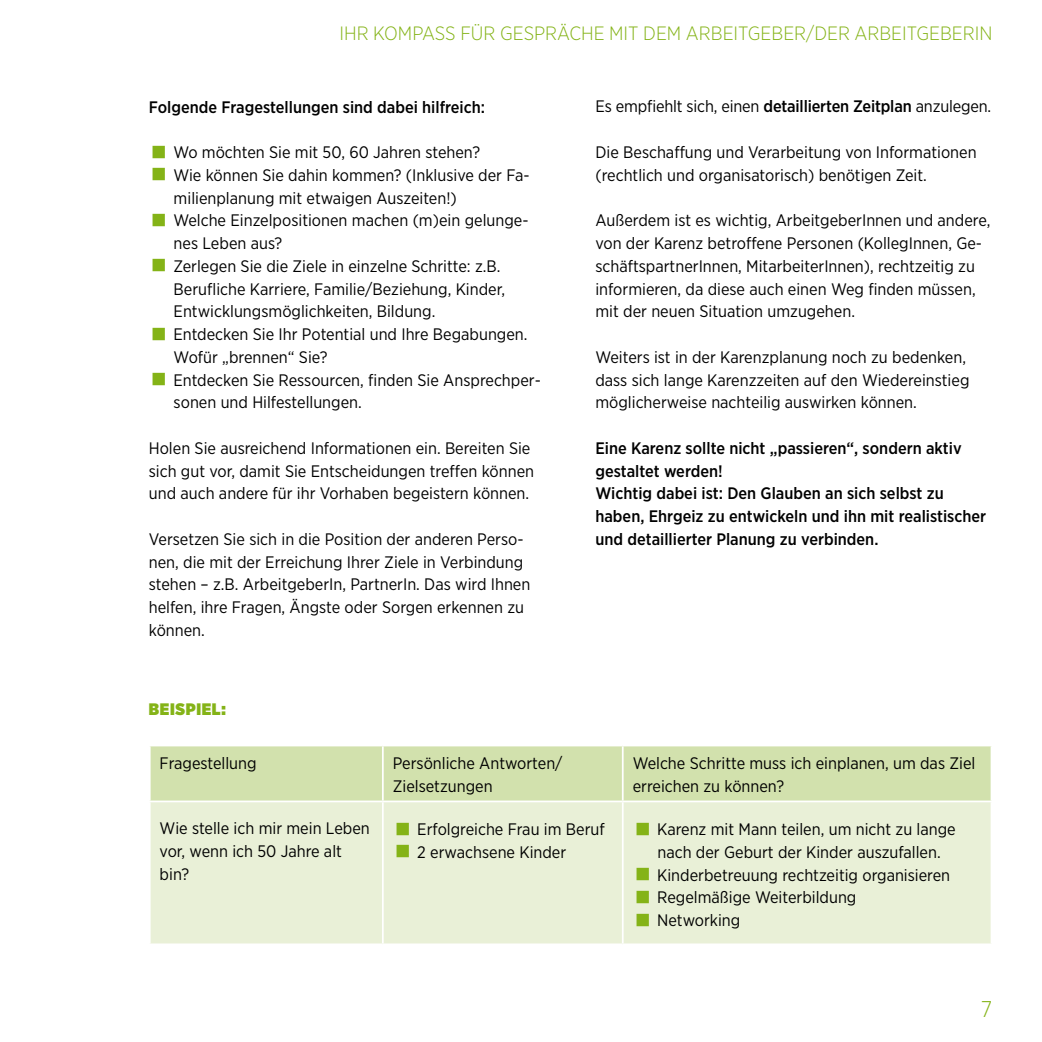
<style>
.page{position:relative;width:1042px;height:1042px;background:#fff}
.page>*{position:absolute;margin:0;border:0;box-sizing:border-box;transform-origin:0 0}
.t1{font:300 22.75px "Gotham Narrow";color:#84b317}
.t2{font:300 19.25px "Gotham Narrow";color:#84b317}
.t3{font:16.62px/22.8px "Gotham Narrow";color:#000}
.t4{font:500 16.62px/22.8px "Gotham Narrow";color:#000}
.t5{font:900 16.62px "Gotham Narrow";letter-spacing:.04em;color:#84b317}
.s1{font-weight:500}
</style>
<div class="page">
<div style="left:151px;top:746px;width:839px;height:54px;background:#d2e1ad"></div>
<div style="left:151px;top:802px;width:839px;height:141px;background:#e9f0d7"></div>
<hr style="left:382px;top:746px;width:2px;height:54px;background:#fff">
<hr style="left:622px;top:746px;width:1px;height:54px;background:#fff">
<hr style="left:382px;top:802px;width:2px;height:141px;background:#fff">
<hr style="left:622px;top:802px;width:1px;height:141px;background:#fff">
<svg style="left:397px;top:822px;width:12px;height:13px"></svg>
<svg style="left:397px;top:845px;width:12px;height:12px"></svg>
<svg style="left:636px;top:822px;width:13px;height:13px"></svg>
<svg style="left:636px;top:867px;width:13px;height:13px"></svg>
<svg style="left:636px;top:890px;width:13px;height:13px"></svg>
<svg style="left:636px;top:913px;width:13px;height:13px"></svg>
<p class="t2" style="left:339px;top:22px;width:654px">IHR KOMPASS FÜR GESPRÄCHE MIT DEM ARBEITGEBER/DER ARBEITGEBERI N</p>
<p class="t4" style="left:149px;top:95px;width:338px">Folgende Fragestellungen sind dabei hilfreich:</p>
<p class="t3" style="left:173px;top:140px;width:369px">Wo möchten Sie mit 50, 60 Jahren stehen?<br>Wie können Sie dahin kommen? (Inklusive der Fa&shy;milienplanung mit etwaigen Auszeiten!)<br>Welche Einzelpositionen machen (m)ein gelunge&shy;nes Leben aus?<br>Zerlegen Sie die Ziele in einzelne Schritte: z.B.<br>Berufliche Karriere, Familie/Beziehung, Kinder, Entwicklungsmöglichkeiten, Bildung.<br>Entdecken Sie Ihr Potential und Ihre Begabungen.<br>Wofür „brennen“ Sie?<br>Entdecken Sie Ressourcen, finden Sie Ansprechper&shy;sonen und Hilfestellungen.</p>
<p class="t3" style="left:149px;top:436px;width:387px">Holen Sie ausreichend Informationen ein. Bereiten Sie sich gut vor, damit Sie Entscheidungen treffen können und auch andere für ihr Vorhaben begeistern können.</p>
<p class="t3" style="left:149px;top:527px;width:383px">Versetzen Sie sich in die Position der anderen Perso&shy;nen, die mit der Erreichung Ihrer Ziele in Verbindung stehen – z.B. ArbeitgeberIn, PartnerIn. Das wird Ihnen helfen, ihre Fragen, Ängste oder Sorgen erkennen zu können.</p>
<p class="t5" style="left:149px;top:697px;width:78px">BEISPIEL:</p>
<p class="t3" style="left:595px;top:95px;width:397px">Es empfiehlt sich, einen <span class="s1">detaillierten Zeitplan</span> anzulegen.</p>
<p class="t3" style="left:595px;top:140px;width:383px">Die Beschaffung und Verarbeitung von Informationen (rechtlich und organisatorisch) benötigen Zeit.</p>
<p class="t3" style="left:595px;top:209px;width:396px">Außerdem ist es wichtig, ArbeitgeberInnen und andere, von der Karenz betroffene Personen (KollegInnen, Ge&shy;schäftspartnerInnen, MitarbeiterInnen), rechtzeitig zu informieren, da diese auch einen Weg finden müssen, mit der neuen Situation umzugehen.</p>
<p class="t3" style="left:595px;top:345px;width:375px">Weiters ist in der Karenzplanung noch zu bedenken, dass sich lange Karenzzeiten auf den Wiedereinstieg möglicherweise nachteilig auswirken können.</p>
<p class="t4" style="left:595px;top:436px;width:392px">Eine Karenz sollte nicht „passieren“, sondern aktiv gestaltet werden!<br>Wichtig dabei ist: Den Glauben an sich selbst zu haben, Ehrgeiz zu entwickeln und ihn mit realistischer und detaillierter Planung zu verbinden.</p>
<p class="t3" style="left:160px;top:751px;width:98px">Fragestellung</p>
<p class="t3" style="left:393px;top:751px;width:171px">Persönliche Antworten/<br>Zielsetzungen</p>
<p class="t3" style="left:633px;top:751px;width:344px">Welche Schritte muss ich einplanen, um das Ziel erreichen zu können?</p>
<p class="t3" style="left:160px;top:816px;width:212px">Wie stelle ich mir mein Leben vor, wenn ich 50 Jahre alt bin?</p>
<p class="t3" style="left:417px;top:817px;width:189px">Erfolgreiche Frau im Beruf<br>2 erwachsene Kinder</p>
<p class="t3" style="left:657px;top:817px;width:300px">Karenz mit Mann teilen, um nicht zu lange nach der Geburt der Kinder auszufallen.<br>Kinderbetreuung rechtzeitig organisieren Regelmäßige Weiterbildung<br>Networking</p>
<h1 class="t1" style="left:981px;top:995px;width:13px">7</h1>
</div>
